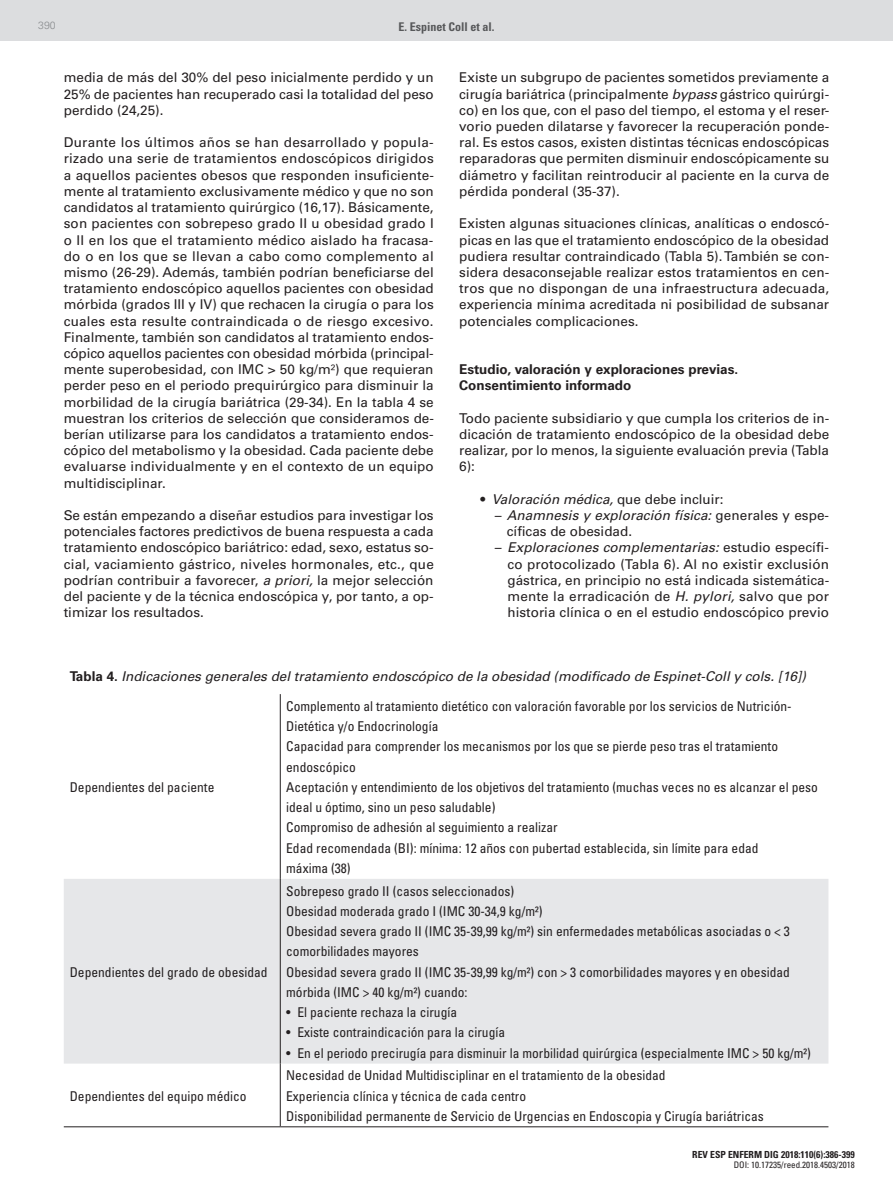
<style>
.page{position:relative;width:893px;height:1191px;background:#fff}
.page>*{position:absolute;margin:0;border:0;box-sizing:border-box;transform-origin:0 0}
.t1{font:13.5px/16.2px "Univers";color:#231f20;text-align:justify}
.t2{font:condensed 13.5px/20.2px "Univers";color:#231f20}
.t3{font:italic 13.5px "Univers";color:#231f20}
.t4{font:700 13.5px/16.2px "Univers";color:#231f20}
.t5{font:700 condensed 12px "Univers";color:#57585a}
.t6{font:300 10.5px "Univers";color:#8a8c8f}
.t7{font:700 condensed 9.75px "Univers";color:#231f20}
.t8{font:condensed 9px "Univers";color:#231f20}
.s1{font-style:italic}
.s2{font-style:normal}
.s3{font-weight:700;font-style:normal}
</style>
<div class="page">
<div style="left:0;top:0;width:893px;height:40px;background:#dcdddf"></div>
<div style="left:64px;top:879px;width:764px;height:184px;background:#e6e7e9"></div>
<hr style="left:280px;top:694px;width:1px;height:185px;background:#231f20">
<hr style="left:280px;top:879px;width:1px;height:184px;background:#231f20">
<hr style="left:280px;top:1063px;width:1px;height:63px;background:#231f20">
<hr style="left:64px;top:1126px;width:216px;height:1px;background:#231f20">
<hr style="left:280px;top:1126px;width:548px;height:1px;background:#231f20">
<p class="t6" style="left:38px;top:19px;width:19px">390</p>
<p class="t5" style="left:398px;top:19px;width:97px">E. Espinet Coll et al.</p>
<p class="t1" style="left:64px;top:70px;width:371px">media de más del 30% del peso inicialmente perdido y un 25% de pacientes han recuperado casi la totalidad del peso perdido (24,25).</p>
<p class="t1" style="left:64px;top:134px;width:372px">Durante los últimos años se han desarrollado y popula&shy;rizado una serie de tratamientos endoscópicos dirigidos a aquellos pacientes obesos que responden insuficiente&shy;mente al tratamiento exclusivamente médico y que no son candidatos al tratamiento quirúrgico (16,17). Básicamente, son pacientes con sobrepeso grado II u obesidad grado I o II en los que el tratamiento médico aislado ha fracasa&shy;do o en los que se llevan a cabo como complemento al mismo (26-29). Además, también podrían beneficiarse del tratamiento endoscópico aquellos pacientes con obesidad mórbida (grados III y IV) que rechacen la cirugía o para los cuales esta resulte contraindicada o de riesgo excesivo.<br>Finalmente, también son candidatos al tratamiento endos&shy;cópico aquellos pacientes con obesidad mórbida (principal&shy;mente superobesidad, con IMC &gt; 50 kg/m²) que requieran perder peso en el periodo prequirúrgico para disminuir la morbilidad de la cirugía bariátrica (29-34). En la tabla 4 se muestran los criterios de selección que consideramos de&shy;berían utilizarse para los candidatos a tratamiento endos&shy;cópico del metabolismo y la obesidad. Cada paciente debe evaluarse individualmente y en el contexto de un equipo multidisciplinar.</p>
<p class="t1" style="left:64px;top:507px;width:372px">Se están empezando a diseñar estudios para investigar los potenciales factores predictivos de buena respuesta a cada tratamiento endoscópico bariátrico: edad, sexo, estatus so&shy;cial, vaciamiento gástrico, niveles hormonales, etc., que podrían contribuir a favorecer, <span class="s1">a priori,</span> la mejor selección del paciente y de la técnica endoscópica y, por tanto, a op&shy;timizar los resultados.</p>
<p class="t1" style="left:459px;top:70px;width:372px">Existe un subgrupo de pacientes sometidos previamente a cirugía bariátrica (principalmente <span class="s1">bypass</span> gástrico quirúrgi&shy;co) en los que, con el paso del tiempo, el estoma y el reser&shy;vorio pueden dilatarse y favorecer la recuperación ponde&shy;ral. Es estos casos, existen distintas técnicas endoscópicas reparadoras que permiten disminuir endoscópicamente su diámetro y facilitan reintroducir al paciente en la curva de pérdida ponderal (35-37).</p>
<p class="t1" style="left:459px;top:215px;width:371px">Existen algunas situaciones clínicas, analíticas o endoscó&shy;picas en las que el tratamiento endoscópico de la obesidad pudiera resultar contraindicado (Tabla 5). También se con&shy;sidera desaconsejable realizar estos tratamientos en cen&shy;tros que no dispongan de una infraestructura adecuada, experiencia mínima acreditada ni posibilidad de subsanar potenciales complicaciones.</p>
<p class="t4" style="left:459px;top:361px;width:281px">Estudio, valoración y exploraciones previas.<br>Consentimiento informado</p>
<p class="t1" style="left:459px;top:410px;width:371px">Todo paciente subsidiario y que cumpla los criterios de in&shy;dicación de tratamiento endoscópico de la obesidad debe realizar, por lo menos, la siguiente evaluación previa (Tabla 6):</p>
<p class="t3" style="left:480px;top:491px;width:245px"><span class="s2">•</span> Valoración médica, <span class="s2">que debe incluir:</span></p>
<p class="t1" style="left:507px;top:507px;width:324px;text-indent:-13px"><span class="s1">– Anamnesis y exploración física:</span> generales y espe&shy;cíficas de obesidad.</p>
<p class="t1" style="left:507px;top:539px;width:323px;text-indent:-14px"><span class="s1">– Exploraciones complementarias:</span> estudio específi&shy;co protocolizado (Tabla 6). Al no existir exclusión gástrica, en principio no está indicada sistemática&shy;mente la erradicación de <span class="s1">H. pylori,</span> salvo que por historia clínica o en el estudio endoscópico previo</p>
<p class="t3" style="left:70px;top:668px;width:738px"><span class="s3">Tabla 4.</span> Indicaciones generales del tratamiento endoscópico de la obesidad (modificado de Espinet-Coll y cols. [16])</p>
<p class="t2" style="left:70px;top:776px;width:146px">Dependientes del paciente</p>
<p class="t2" style="left:70px;top:961px;width:199px">Dependientes del grado de obesidad</p>
<p class="t2" style="left:70px;top:1085px;width:178px">Dependientes del equipo médico</p>
<p class="t2" style="left:286px;top:695px;width:533px">Complemento al tratamiento dietético con valoración favorable por los servicios de Nutrición-Dietética y/o Endocrinología<br>Capacidad para comprender los mecanismos por los que se pierde peso tras el tratamiento endoscópico<br>Aceptación y entendimiento de los objetivos del tratamiento (muchas veces no es alcanzar el peso ideal u óptimo, sino un peso saludable)<br>Compromiso de adhesión al seguimiento a realizar<br>Edad recomendada (BI): mínima: 12 años con pubertad establecida, sin límite para edad<br>máxima (38)</p>
<p class="t2" style="left:286px;top:880px;width:505px">Sobrepeso grado II (casos seleccionados)<br>Obesidad moderada grado I (IMC 30-34,9 kg/m²)<br>Obesidad severa grado II (IMC 35-39,99 kg/m²) sin enfermedades metabólicas asociadas o &lt; 3 comorbilidades mayores<br>Obesidad severa grado II (IMC 35-39,99 kg/m²) con &gt; 3 comorbilidades mayores y en obesidad mórbida (IMC &gt; 40 kg/m²) cuando:</p>
<p class="t2" style="left:286px;top:1002px;width:172px">• El paciente rechaza la cirugía</p>
<p class="t2" style="left:286px;top:1022px;width:220px">• Existe contraindicación para la cirugía</p>
<p class="t2" style="left:286px;top:1042px;width:526px">• En el periodo precirugía para disminuir la morbilidad quirúrgica (especialmente IMC &gt; 50 kg/m²)</p>
<p class="t2" style="left:286px;top:1065px;width:479px">Necesidad de Unidad Multidisciplinar en el tratamiento de la obesidad<br>Experiencia clínica y técnica de cada centro<br>Disponibilidad permanente de Servicio de Urgencias en Endoscopia y Cirugía bariátricas</p>
<p class="t7" style="left:692px;top:1148px;width:164px">REV ESP ENFERM DIG 2018:110(6):386-399</p>
<p class="t8" style="left:734px;top:1159px;width:122px">DOI: 10.17235/reed.2018.4503/2018</p>
</div>
